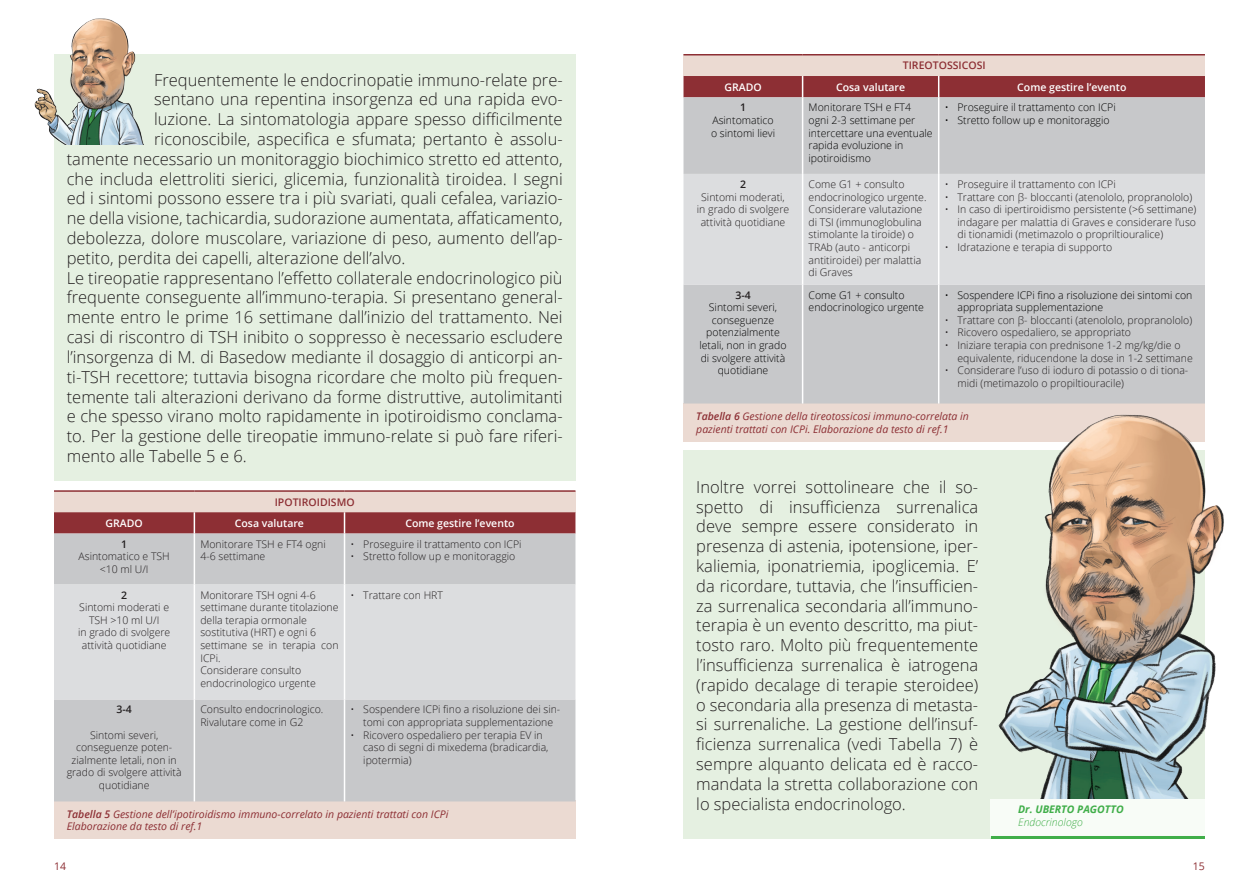
<style>
.page{position:relative;width:1259px;height:893px;background:#fff}
.page>*{position:absolute;margin:0;border:0;box-sizing:border-box;transform-origin:0 0}
.t1{font:300 16.5px/19.8px "Open Sans";color:#231f20;text-align:justify}
.t2{font:300 10.5px/12.6px "Open Sans";color:#231f20}
.t3{font:300 10.5px/12.6px "Open Sans";color:#000}
.t4{font:italic 10.5px/12.6px "Open Sans";color:#8d2f34}
.t5{font:600 10.5px "Open Sans";color:#fff}
.t6{font:600 10.5px "Open Sans";color:#8d2f34}
.t7{font:italic 700 10.5px "Open Sans";color:#40ae49}
.t8{font:italic 300 10.5px "Open Sans";color:#40ae49}
.t9{font:600 10.5px "Open Sans";color:#231f20}
.t10{font:10.5px "Open Sans";color:#8d2f34}
.s1{font-weight:600}
</style>
<div class="page">
<div style="left:54px;top:54px;width:521px;height:427px;background:#e5f0e1"></div>
<div style="left:683px;top:451px;width:522px;height:388px;background:#e5f0e1"></div>
<div style="left:54px;top:801px;width:521px;height:38px;background:#ebdad2"></div>
<div style="left:683px;top:404px;width:522px;height:38px;background:#ebdad2"></div>
<div style="left:54px;top:491px;width:521px;height:21px;background:#ebdad2"></div>
<div style="left:54px;top:534px;width:521px;height:267px;background:#c7c8ca"></div>
<div style="left:54px;top:585px;width:521px;height:114px;background:#dcdddf"></div>
<hr style="left:194px;top:534px;width:1px;height:51px;background:#fff">
<hr style="left:194px;top:585px;width:1px;height:114px;background:#fff">
<hr style="left:194px;top:699px;width:1px;height:102px;background:#fff">
<svg style="left:54px;top:512px;width:521px;height:22px;background:#91373c"></svg>
<hr style="left:344px;top:534px;width:1px;height:51px;background:#fff">
<hr style="left:344px;top:585px;width:1px;height:114px;background:#fff">
<hr style="left:344px;top:699px;width:1px;height:102px;background:#fff">
<hr style="left:54px;top:490px;width:140px;height:2px;background:#8d2f34">
<hr style="left:194px;top:490px;width:150px;height:2px;background:#8d2f34">
<hr style="left:344px;top:490px;width:231px;height:2px;background:#8d2f34">
<div style="left:683px;top:55px;width:522px;height:21px;background:#ebdad2"></div>
<div style="left:683px;top:97px;width:522px;height:307px;background:#c7c8ca"></div>
<div style="left:683px;top:174px;width:522px;height:110px;background:#dcdddf"></div>
<hr style="left:802px;top:97px;width:1px;height:77px;background:#fff">
<hr style="left:802px;top:174px;width:1px;height:110px;background:#fff">
<hr style="left:802px;top:284px;width:1px;height:120px;background:#fff">
<div style="left:683px;top:76px;width:522px;height:21px;background:#8d2f34"></div>
<hr style="left:938px;top:97px;width:1px;height:77px;background:#fff">
<hr style="left:938px;top:174px;width:1px;height:110px;background:#fff">
<hr style="left:938px;top:284px;width:1px;height:120px;background:#fff">
<hr style="left:683px;top:54px;width:119px;height:2px;background:#8d2f34">
<hr style="left:802px;top:54px;width:136px;height:2px;background:#8d2f34">
<hr style="left:938px;top:54px;width:267px;height:2px;background:#8d2f34">
<img style="left:978px;top:414px;width:246px;height:424px">
<img style="left:34px;top:18px;width:110px;height:126px">
<div style="left:991px;top:799px;width:214px;height:38px;background:#f8fcf7"></div>
<hr style="left:991px;top:836px;width:214px;height:3px;background:#40ae49">
<p class="t1" style="left:154px;top:69px;width:410px">Frequentemente le endocrinopatie immuno-relate pre-</p>
<p class="t1" style="left:154px;top:89px;width:410px">sentano una repentina insorgenza ed una rapida evo-</p>
<p class="t1" style="left:154px;top:109px;width:410px">luzione. La sintomatologia appare spesso difficilmente</p>
<p class="t1" style="left:154px;top:129px;width:410px">riconoscibile, aspecifica e sfumata; pertanto è assolu-</p>
<p class="t1" style="left:67px;top:149px;width:497px">tamente necessario un monitoraggio biochimico stretto ed attento,</p>
<p class="t1" style="left:67px;top:168px;width:497px">che includa elettroliti sierici, glicemia, funzionalità tiroidea. I segni</p>
<p class="t1" style="left:67px;top:188px;width:497px">ed i sintomi possono essere tra i più svariati, quali cefalea, variazio-</p>
<p class="t1" style="left:67px;top:208px;width:497px">ne della visione, tachicardia, sudorazione aumentata, affaticamento,</p>
<p class="t1" style="left:67px;top:228px;width:497px">debolezza, dolore muscolare, variazione di peso, aumento dell’ap-</p>
<p class="t1" style="left:67px;top:248px;width:340px">petito, perdita dei capelli, alterazione dell’alvo.</p>
<p class="t1" style="left:67px;top:267px;width:497px">Le tireopatie rappresentano l’effetto collaterale endocrinologico più</p>
<p class="t1" style="left:67px;top:287px;width:497px">frequente conseguente all’immuno-terapia. Si presentano general-</p>
<p class="t1" style="left:67px;top:307px;width:497px">mente entro le prime 16 settimane dall’inizio del trattamento. Nei</p>
<p class="t1" style="left:67px;top:327px;width:497px">casi di riscontro di TSH inibito o soppresso è necessario escludere</p>
<p class="t1" style="left:67px;top:347px;width:497px">l’insorgenza di M. di Basedow mediante il dosaggio di anticorpi an-</p>
<p class="t1" style="left:67px;top:366px;width:497px">ti-TSH recettore; tuttavia bisogna ricordare che molto più frequen-</p>
<p class="t1" style="left:67px;top:386px;width:497px">temente tali alterazioni derivano da forme distruttive, autolimitanti</p>
<p class="t1" style="left:67px;top:406px;width:497px">e che spesso virano molto rapidamente in ipotiroidismo conclama-</p>
<p class="t1" style="left:67px;top:426px;width:497px">to. Per la gestione delle tireopatie immuno-relate si può fare riferi-</p>
<p class="t1" style="left:67px;top:446px;width:181px">mento alle Tabelle 5 e 6.</p>
<p class="t6" style="left:275px;top:495px;width:81px">IPOTIROIDISMO</p>
<p class="t5" style="left:106px;top:516px;width:39px">GRADO</p>
<p class="t5" style="left:235px;top:516px;width:71px">Cosa valutare</p>
<p class="t5" style="left:405px;top:516px;width:111px">Come gestire l’evento</p>
<p class="t9" style="left:121px;top:537px;width:7px">1</p>
<p class="t2" style="left:79px;top:550px;width:93px;text-align:center">Asintomatico e TSH &lt;10 ml U/I</p>
<p class="t2" style="left:200px;top:537px;width:127px">Monitorare TSH e FT4 ogni<br>4-6 settimane</p>
<p class="t2" style="left:350px;top:537px;width:173px">• Proseguire il trattamento con ICPi</p>
<p class="t2" style="left:350px;top:550px;width:166px">• Stretto follow up e monitoraggio</p>
<p class="t9" style="left:121px;top:588px;width:7px">2</p>
<p class="t2" style="left:78px;top:601px;width:94px;text-align:center">Sintomi moderati e<br>TSH &gt;10 ml U/I<br>in grado di svolgere attività quotidiane</p>
<p class="t9" style="left:117px;top:702px;width:17px">3-4</p>
<p class="t2" style="left:67px;top:728px;width:116px;text-align:center">Sintomi severi, conseguenze poten&shy;zialmente letali, non in grado di svolgere attività quotidiane</p>
<p class="t2" style="left:200px;top:588px;width:140px">Monitorare TSH ogni 4-6 settimane durante titolazione della terapia ormonale sostitutiva (HRT) e ogni 6 settimane se in terapia con<br>ICPi.<br>Considerare consulto endocrinologico urgente</p>
<p class="t2" style="left:350px;top:588px;width:94px">• Trattare con HRT</p>
<p class="t2" style="left:200px;top:703px;width:124px">Consulto endocrinologico.<br>Rivalutare come in G2</p>
<p class="t2" style="left:350px;top:703px;width:211px;text-align:center">• Sospendere ICPi fino a risoluzione dei sin&shy;tomi con appropriata supplementazione</p>
<p class="t2" style="left:363px;top:728px;width:187px;text-indent:-13px">• Ricovero ospedaliero per terapia EV in caso di segni di mixedema (bradicardia, ipotermia)</p>
<p class="t4" style="left:67px;top:807px;width:383px"><span class="s1">Tabella 5</span> Gestione dell’ipotiroidismo immuno-correlato in pazienti trattati con ICPi<br>Elaborazione da testo di ref.1</p>
<p class="t6" style="left:903px;top:58px;width:84px">TIREOTOSSICOSI</p>
<p class="t5" style="left:724px;top:80px;width:39px">GRADO</p>
<p class="t5" style="left:836px;top:80px;width:71px">Cosa valutare</p>
<p class="t5" style="left:1017px;top:80px;width:111px">Come gestire l’evento</p>
<p class="t9" style="left:740px;top:100px;width:7px">1</p>
<p class="t3" style="left:711px;top:114px;width:66px">Asintomatico o sintomi lievi</p>
<p class="t3" style="left:808px;top:101px;width:126px">Monitorare TSH e FT4 ogni 2-3 settimane per intercettare una eventuale rapida evoluzione in ipotiroidismo</p>
<p class="t3" style="left:944px;top:101px;width:173px">• Proseguire il trattamento con ICPi</p>
<p class="t3" style="left:944px;top:114px;width:166px">• Stretto follow up e monitoraggio</p>
<p class="t9" style="left:740px;top:177px;width:7px">2</p>
<p class="t2" style="left:697px;top:190px;width:94px;text-align:center">Sintomi moderati, in grado di svolgere attività quotidiane</p>
<p class="t9" style="left:735px;top:287px;width:17px">3-4</p>
<p class="t3" style="left:699px;top:301px;width:89px;text-align:center">Sintomi severi, conseguenze potenzialmente letali, non in grado di svolgere attività quotidiane</p>
<p class="t2" style="left:808px;top:178px;width:119px">Come G1 + consulto endocrinologico urgente.<br>Considerare valutazione di TSI (immunoglobulina stimolante la tiroide) o<br>TRAb (auto - anticorpi antitiroidei) per malattia di Graves</p>
<p class="t2" style="left:944px;top:178px;width:173px">• Proseguire il trattamento con ICPi</p>
<p class="t2" style="left:944px;top:190px;width:249px">• Trattare con β- bloccanti (atenololo, propranololo)</p>
<p class="t2" style="left:957px;top:203px;width:240px;text-align:justify;text-indent:-13px">• In caso di ipertiroidismo persistente (&gt;6 settimane) indagare per malattia di Graves e considerare l’uso di tionamidi (metimazolo o propriltiouralice)</p>
<p class="t2" style="left:944px;top:241px;width:169px">• Idratazione e terapia di supporto</p>
<p class="t3" style="left:808px;top:288px;width:117px">Come G1 + consulto endocrinologico urgente</p>
<p class="t3" style="left:957px;top:288px;width:236px;text-indent:-13px">• Sospendere ICPi fino a risoluzione dei sintomi con appropriata supplementazione</p>
<p class="t2" style="left:944px;top:313px;width:249px">• Trattare con β- bloccanti (atenololo, propranololo)</p>
<p class="t2" style="left:944px;top:326px;width:188px">• Ricovero ospedaliero, se appropriato</p>
<p class="t2" style="left:957px;top:339px;width:237px;text-indent:-13px">• Iniziare terapia con prednisone 1-2 mg/kg/die o equivalente, riducendone la dose in 1-2 settimane</p>
<p class="t2" style="left:957px;top:364px;width:232px;text-indent:-13px">• Considerare l’uso di ioduro di potassio o di tiona&shy;midi (metimazolo o propiltiouracile)</p>
<p class="t4" style="left:696px;top:410px;width:274px"><span class="s1">Tabella 6</span> Gestione della tireotossicosi immuno-correlata in pazienti trattati con ICPi. Elaborazione da testo di ref.1</p>
<p class="t1" style="left:696px;top:476px;width:283px">Inoltre vorrei sottolineare che il so&shy;spetto di insufficienza surrenalica deve sempre essere considerato in presenza di astenia, ipotensione, iper&shy;kaliemia, iponatriemia, ipoglicemia. E’ da ricordare, tuttavia, che l’insufficien&shy;za surrenalica secondaria all’immuno&shy;terapia è un evento descritto, ma piut&shy;tosto raro. Molto più frequentemente l’insufficienza surrenalica è iatrogena (rapido decalage di terapie steroidee) o secondaria alla presenza di metasta&shy;si surrenaliche. La gestione dell’insuf&shy;ficienza surrenalica (vedi Tabella 7) è sempre alquanto delicata ed è racco&shy;mandata la stretta collaborazione con lo specialista endocrinologo.</p>
<p class="t7" style="left:1018px;top:802px;width:107px">Dr. UBERTO PAGOTTO</p>
<p class="t8" style="left:1018px;top:815px;width:66px">Endocrinologo</p>
<p class="t10" style="left:54px;top:859px;width:14px">14</p>
<p class="t10" style="left:1193px;top:859px;width:14px">15</p>
</div>
